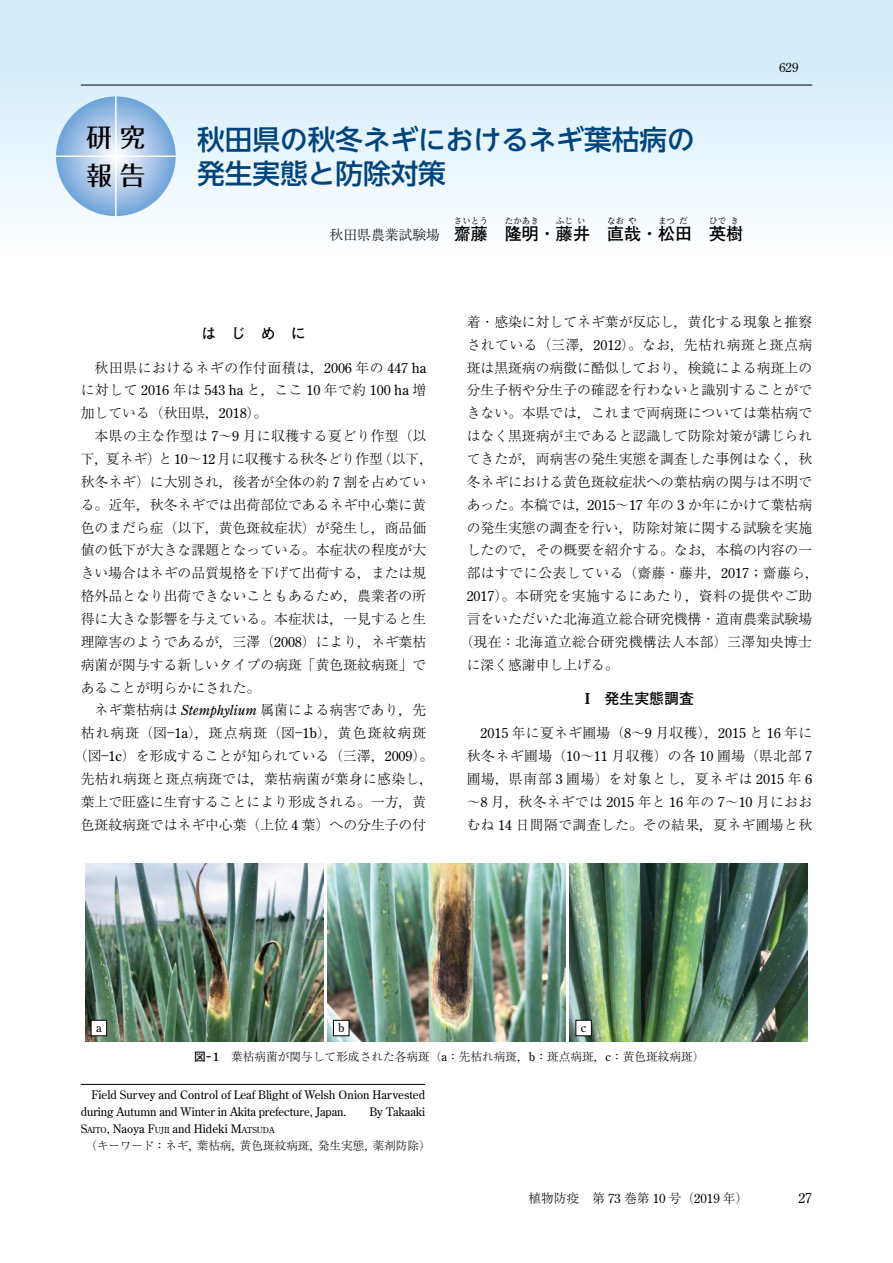
<style>
.page{position:relative;width:893px;height:1263px;background:#fff}
.page>*{position:absolute;margin:0;border:0;box-sizing:border-box;transform-origin:0 0}
.t1{font:27.6px/34px "UD Shin Go NT Pr 6 Medium 90 msp RKSJ H";color:#00447c}
.t2{font:25.5px/37.2px "Folk Pro Medium 90 msp RKSJ H";color:#000}
.t3{font:16.95px "Futo Go B101 Pr 6 Bold 90 msp RKSJ H";color:#000}
.t4{font:14.85px "Futo Go B101 Pr 6 Bold 90 msp RKSJ H";color:#000}
.t5{font:13.8px/22.8px "Ryumin Pr 6 Light 90 msp RKSJ H";color:#000;text-align:justify}
.t6{font:13.8px "Ryumin Pr 6 Light 90 msp RKSJ H";letter-spacing:.025em;color:#000}
.t7{font:13.8px "Ryumin Pr 6 Light 90 msp RKSJ H";letter-spacing:.035em;color:#000}
.t8{font:13.8px "Century Old Style Std";letter-spacing:.005em;color:#000}
.t9{font:13.8px "Ryumin Pr 6 Light 90 msp RKSJ H";letter-spacing:.08em;color:#000}
.t10{font:13.8px "Ryumin Pr 6 Light 90 msp RKSJ H";letter-spacing:.045em;color:#000}
.t11{font:13.8px "Ryumin Pr 6 Light 90 msp RKSJ H";letter-spacing:.03em;color:#000}
.t12{font:12.75px "Ryumin Pr 6 Light 90 msp RKSJ H";color:#000}
.t13{font:12.75px "Century Old Style Std";color:#000}
.t14{font:11.7px/17px "Century Old Style Std";letter-spacing:-.01em;color:#000;text-align:justify}
.t15{font:11.7px "Ryumin Pr 6 Light 90 msp RKSJ H";color:#000}
.t16{font:8.55px "Ryumin Pr 6 Regular 90 msp RKSJ H";color:#000}
.s1{font-family:"Futo Min A101 Pr 6 Bold 90 msp RKSJ H"}
.s2{font-family:"Century Old Style Std"}
.s3{font-family:"Ryumin Pr 6 Light 90 msp RKSJ H"}
.s4{font-family:"Century Old Style Std";font-style:italic}
.s5{font-family:"Century Old Style Std";font-weight:700}
.s6{font-family:"Futo Go B101 Pr 6 Bold 90 msp RKSJ H"}
.s7{font-size:8.25px}
</style>
<div class="page">
<div style="left:0;top:0;width:893px;height:298px;background:linear-gradient(to bottom,#cae8f9,#fff)"></div>
<svg style="left:56px;top:96px;width:120px;height:120px;background:#a1c1e5"></svg>
<hr style="left:56px;top:156px;width:120px;height:1px;background:#fff">
<hr style="left:115px;top:96px;width:2px;height:120px;background:#fff">
<hr style="left:81px;top:85px;width:731px;height:1px;background:#000">
<hr style="left:81px;top:1084px;width:344px;height:1px;background:#000">
<img style="left:85px;top:863px;width:238px;height:179px">
<img style="left:327px;top:863px;width:239px;height:179px">
<img style="left:570px;top:863px;width:238px;height:179px">
<div style="left:91px;top:1020px;width:16px;height:16px;background:#fff"></div>
<div style="left:91px;top:1020px;width:16px;height:16px;border:1px solid #000"></div>
<div style="left:333px;top:1020px;width:16px;height:16px;background:#fff"></div>
<div style="left:333px;top:1020px;width:16px;height:16px;border:1px solid #000"></div>
<div style="left:576px;top:1020px;width:15px;height:16px;background:#fff"></div>
<div style="left:576px;top:1020px;width:16px;height:16px;border:1px solid #000"></div>
<h2 class="t2" style="left:87px;top:116px;width:60px">研究報告</h2>
<h1 class="t1" style="left:197px;top:121px;width:499px">秋田県の秋冬ネギにおけるネギ葉枯病の発生実態と防除対策</h1>
<p class="t3" style="left:454px;top:220px;width:291px">齋藤　隆明・藤井　直哉・松田　英樹</p>
<p class="t16" style="left:454px;top:214px;width:36px">さいとう</p>
<p class="t16" style="left:505px;top:214px;width:36px">たかあき</p>
<p class="t16" style="left:556px;top:214px;width:19px">ふじ</p>
<p class="t16" style="left:577px;top:214px;width:10px">い</p>
<p class="t16" style="left:607px;top:214px;width:19px">なお</p>
<p class="t16" style="left:628px;top:214px;width:10px">や</p>
<p class="t16" style="left:658px;top:214px;width:19px">まつ</p>
<p class="t16" style="left:679px;top:214px;width:10px">だ</p>
<p class="t16" style="left:709px;top:214px;width:19px">ひで</p>
<p class="t16" style="left:730px;top:214px;width:10px">き</p>
<p class="t5" style="left:330px;top:222px;width:112px">秋田県農業試験場</p>
<p class="t13" style="left:779px;top:59px;width:21px">629</p>
<p class="t4" style="left:201px;top:321px;width:106px">は　じ　め　に</p>
<p class="t10" style="left:95px;top:357px;width:333px">秋田県におけるネギの作付面積は<span class="s1">，</span><span class="s2">2006</span> 年の <span class="s2">447 ha</span></p>
<p class="t8" style="left:81px;top:381px;width:347px"><span class="s3">に対して</span> 2016 <span class="s3">年は</span> 543 ha <span class="s3">と</span><span class="s1">，</span><span class="s3">ここ</span> 10 <span class="s3">年で約</span> 100 ha <span class="s3">増</span></p>
<p class="t5" style="left:81px;top:401px;width:188px">加している（秋田県<span class="s1">，</span><span class="s2">2018</span>）。</p>
<p class="t11" style="left:95px;top:425px;width:333px">本県の主な作型は <span class="s2">7</span>～<span class="s2">9</span> 月に収穫する夏どり作型（以</p>
<p class="t5" style="left:81px;top:447px;width:354px">下<span class="s1">，</span>夏ネギ）と<span class="s2">10</span>～<span class="s2">12</span>月に収穫する秋冬どり作型（以下<span class="s1">，</span></p>
<p class="t5" style="left:81px;top:469px;width:347px">秋冬ネギ）に大別され<span class="s1">，</span>後者が全体の約 <span class="s2">7</span> 割を占めてい</p>
<p class="t5" style="left:81px;top:492px;width:347px">る。近年<span class="s1">，</span>秋冬ネギでは出荷部位であるネギ中心葉に黄</p>
<p class="t5" style="left:81px;top:515px;width:347px">色のまだら症（以下<span class="s1">，</span>黄色斑紋症状）が発生し<span class="s1">，</span>商品価</p>
<p class="t5" style="left:81px;top:538px;width:347px">値の低下が大きな課題となっている。本症状の程度が大</p>
<p class="t5" style="left:81px;top:561px;width:347px">きい場合はネギの品質規格を下げて出荷する<span class="s1">，</span>または規</p>
<p class="t5" style="left:81px;top:584px;width:347px">格外品となり出荷できないこともあるため<span class="s1">，</span>農業者の所</p>
<p class="t5" style="left:81px;top:607px;width:347px">得に大きな影響を与えている。本症状は<span class="s1">，</span>一見すると生</p>
<p class="t5" style="left:81px;top:629px;width:347px">理障害のようであるが<span class="s1">，</span>三澤（<span class="s2">2008</span>）により<span class="s1">，</span>ネギ葉枯</p>
<p class="t5" style="left:81px;top:652px;width:347px">病菌が関与する新しいタイプの病斑「黄色斑紋病斑」で</p>
<p class="t5" style="left:81px;top:675px;width:181px">あることが明らかにされた。</p>
<p class="t5" style="left:95px;top:698px;width:333px">ネギ葉枯病は <span class="s4">Stemphylium</span> 属菌による病害であり<span class="s1">，</span>先</p>
<p class="t9" style="left:81px;top:722px;width:347px">枯れ病斑（図―<span class="s2">1a</span>）<span class="s1">，</span>斑点病斑（図―<span class="s2">1b</span>）<span class="s1">，</span>黄色斑紋病斑</p>
<p class="t5" style="left:74px;top:744px;width:361px">（図―<span class="s2">1c</span>）を形成することが知られている（三澤<span class="s1">，</span><span class="s2">2009</span>）。</p>
<p class="t6" style="left:81px;top:768px;width:354px">先枯れ病斑と斑点病斑では<span class="s1">，</span>葉枯病菌が葉身に感染し<span class="s1">，</span></p>
<p class="t5" style="left:81px;top:789px;width:347px">葉上で旺盛に生育することにより形成される。一方<span class="s1">，</span>黄</p>
<p class="t5" style="left:81px;top:812px;width:347px">色斑紋病斑ではネギ中心葉（上位 <span class="s2">4</span> 葉）への分生子の付</p>
<p class="t5" style="left:467px;top:309px;width:347px">着・感染に対してネギ葉が反応し<span class="s1">，</span>黄化する現象と推察</p>
<p class="t7" style="left:467px;top:334px;width:347px">されている（三澤<span class="s1">，</span><span class="s2">2012</span>）。なお<span class="s1">，</span>先枯れ病斑と斑点病</p>
<p class="t5" style="left:467px;top:355px;width:347px">斑は黒斑病の病徴に酷似しており<span class="s1">，</span>検鏡による病斑上の</p>
<p class="t5" style="left:467px;top:378px;width:347px">分生子柄や分生子の確認を行わないと識別することがで</p>
<p class="t5" style="left:467px;top:401px;width:347px">きない。本県では<span class="s1">，</span>これまで両病斑については葉枯病で</p>
<p class="t5" style="left:467px;top:424px;width:347px">はなく黒斑病が主であると認識して防除対策が講じられ</p>
<p class="t5" style="left:467px;top:447px;width:347px">てきたが<span class="s1">，</span>両病害の発生実態を調査した事例はなく<span class="s1">，</span>秋</p>
<p class="t5" style="left:467px;top:469px;width:347px">冬ネギにおける黄色斑紋症状への葉枯病の関与は不明で</p>
<p class="t5" style="left:467px;top:492px;width:347px">あった。本稿では<span class="s1">，</span><span class="s2">2015</span>～<span class="s2">17</span> 年の <span class="s2">3</span> か年にかけて葉枯病</p>
<p class="t5" style="left:467px;top:515px;width:347px">の発生実態の調査を行い<span class="s1">，</span>防除対策に関する試験を実施</p>
<p class="t5" style="left:467px;top:538px;width:347px">したので<span class="s1">，</span>その概要を紹介する。なお<span class="s1">，</span>本稿の内容の一</p>
<p class="t7" style="left:467px;top:562px;width:354px">部はすでに公表している（齋藤・藤井<span class="s1">，</span><span class="s2">2017</span><span class="s1">；</span>齋藤ら<span class="s1">，</span></p>
<p class="t6" style="left:467px;top:585px;width:347px"><span class="s2">2017</span>）。本研究を実施するにあたり<span class="s1">，</span>資料の提供やご助</p>
<p class="t5" style="left:467px;top:607px;width:347px">言をいただいた北海道立総合研究機構・道南農業試験場</p>
<p class="t6" style="left:460px;top:631px;width:354px">（現在<span class="s1">：</span>北海道立総合研究機構法人本部）三澤知央博士</p>
<p class="t5" style="left:467px;top:652px;width:154px">に深く感謝申し上げる。</p>
<p class="t4" style="left:585px;top:687px;width:110px"><span class="s5">I</span>　発生実態調査</p>
<p class="t5" style="left:467px;top:721px;width:347px;text-indent:14px"><span class="s2">2015</span> 年に夏ネギ圃場（<span class="s2">8</span>～<span class="s2">9</span> 月収穫）<span class="s1">，</span><span class="s2">2015</span> と <span class="s2">16</span> 年に秋冬ネギ圃場（<span class="s2">10</span>～<span class="s2">11</span> 月収穫）の各 <span class="s2">10</span> 圃場（県北部 <span class="s2">7</span>圃場<span class="s1">，</span>県南部 <span class="s2">3</span> 圃場）を対象とし<span class="s1">，</span>夏ネギは <span class="s2">2015</span> 年 <span class="s2">6</span>～<span class="s2">8</span> 月<span class="s1">，</span>秋冬ネギでは <span class="s2">2015</span> 年と <span class="s2">16</span> 年の <span class="s2">7</span>～<span class="s2">10</span> 月におおむね <span class="s2">14</span> 日間隔で調査した。その結果<span class="s1">，</span>夏ネギ圃場と秋</p>
<p class="t14" style="left:96px;top:1019px;width:7px">a</p>
<p class="t14" style="left:338px;top:1019px;width:8px">b</p>
<p class="t14" style="left:581px;top:1019px;width:7px">c</p>
<p class="t15" style="left:194px;top:1047px;width:512px"><span class="s6">図－</span> <span class="s5">1</span>　葉枯病菌が関与して形成された各病斑（<span class="s2">a</span><span class="s1">：</span>先枯れ病斑<span class="s1">，</span><span class="s2">b</span><span class="s1">：</span>斑点病斑<span class="s1">，</span><span class="s2">c</span><span class="s1">：</span>黄色斑紋病斑）</p>
<p class="t14" style="left:81px;top:1086px;width:346px;text-indent:11px">Field Survey and Control of Leaf Blight of Welsh Onion Harvested during Autumn and Winter in Akita prefecture, Japan.<span class="s3">　　</span>By Takaaki S<span class="s7">AITO</span>, Naoya F<span class="s7">UJII</span> and Hideki M<span class="s7">ATSUDA</span></p>
<p class="t15" style="left:86px;top:1136px;width:347px">（キーワード<span class="s1">：</span>ネギ<span class="s1">，</span>葉枯病<span class="s1">，</span>黄色斑紋病斑<span class="s1">，</span>発生実態<span class="s1">，</span>薬剤防除）</p>
<p class="t12" style="left:528px;top:1188px;width:222px">植物防疫　第 <span class="s2">73</span> 巻第 <span class="s2">10</span> 号（<span class="s2">2019</span> 年）</p>
<p class="t8" style="left:798px;top:1189px;width:15px">27</p>
</div>
